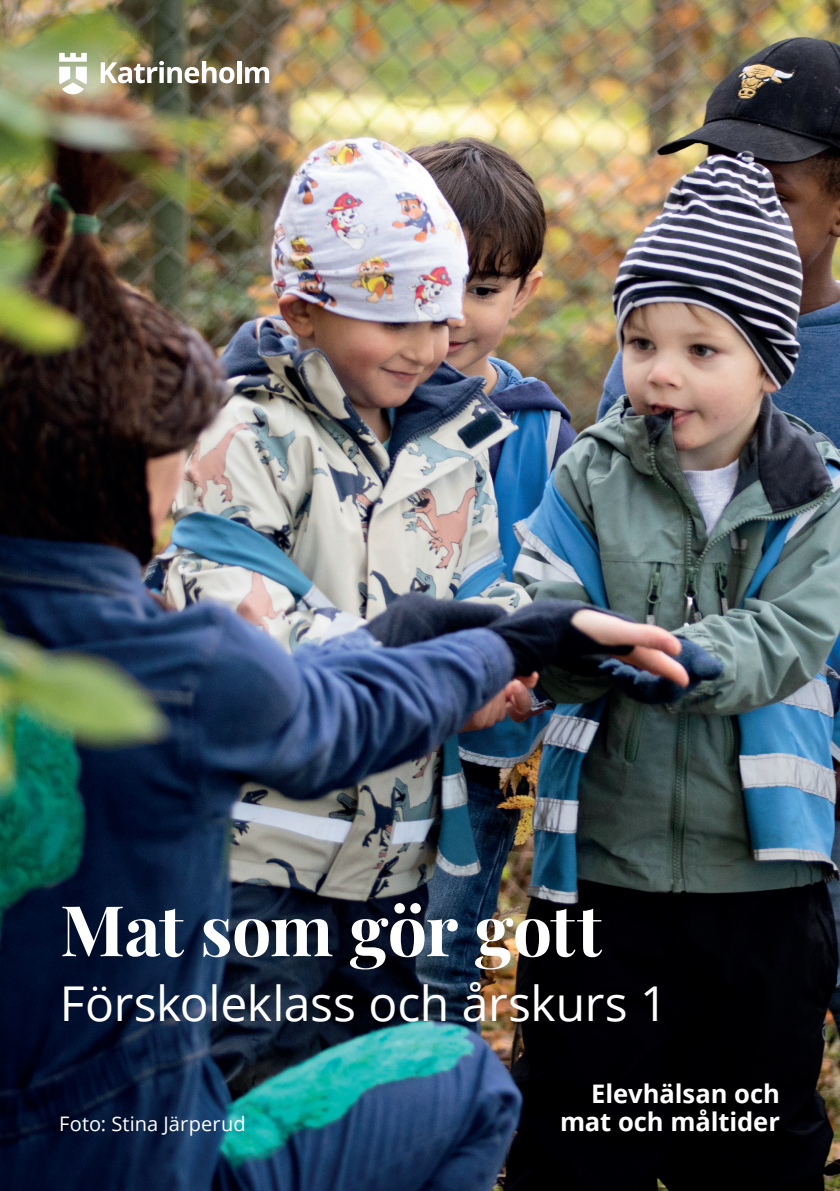
<style>
.page{position:relative;width:840px;height:1191px;background:#fff}
.page>*{position:absolute;margin:0;border:0;box-sizing:border-box;transform-origin:0 0}
.t1{font:700 70px "Playfair Display";letter-spacing:-.01em;color:#fff}
.t2{font:48px "Open Sans";letter-spacing:-.01em;color:#fff}
.t3{font:700 25.6px "Open Sans";letter-spacing:-.005em;color:#fff}
.t4{font:20px "Open Sans";letter-spacing:.005em;color:#fff}
</style>
<div class="page">
<img style="left:0;top:0;width:839px;height:1191px">
<svg style="left:101px;top:61px;width:133px;height:22px"></svg>
<hr style="left:237px;top:61px;width:4px;height:22px;background:#fff">
<svg style="left:245px;top:67px;width:24px;height:16px"></svg>
<svg style="left:59px;top:53px;width:28px;height:41px"></svg>
<h1 class="t1" style="left:60px;top:875px;width:543px">Mat som gör gott</h1>
<h2 class="t2" style="left:60px;top:970px;width:609px">Förskoleklass och årskurs 1</h2>
<p class="t3" style="left:590px;top:1075px;width:190px">Elevhälsan och</p>
<p class="t4" style="left:59px;top:1110px;width:188px">Foto: Stina Järperud</p>
<p class="t3" style="left:559px;top:1103px;width:221px">mat och måltider</p>
</div>
